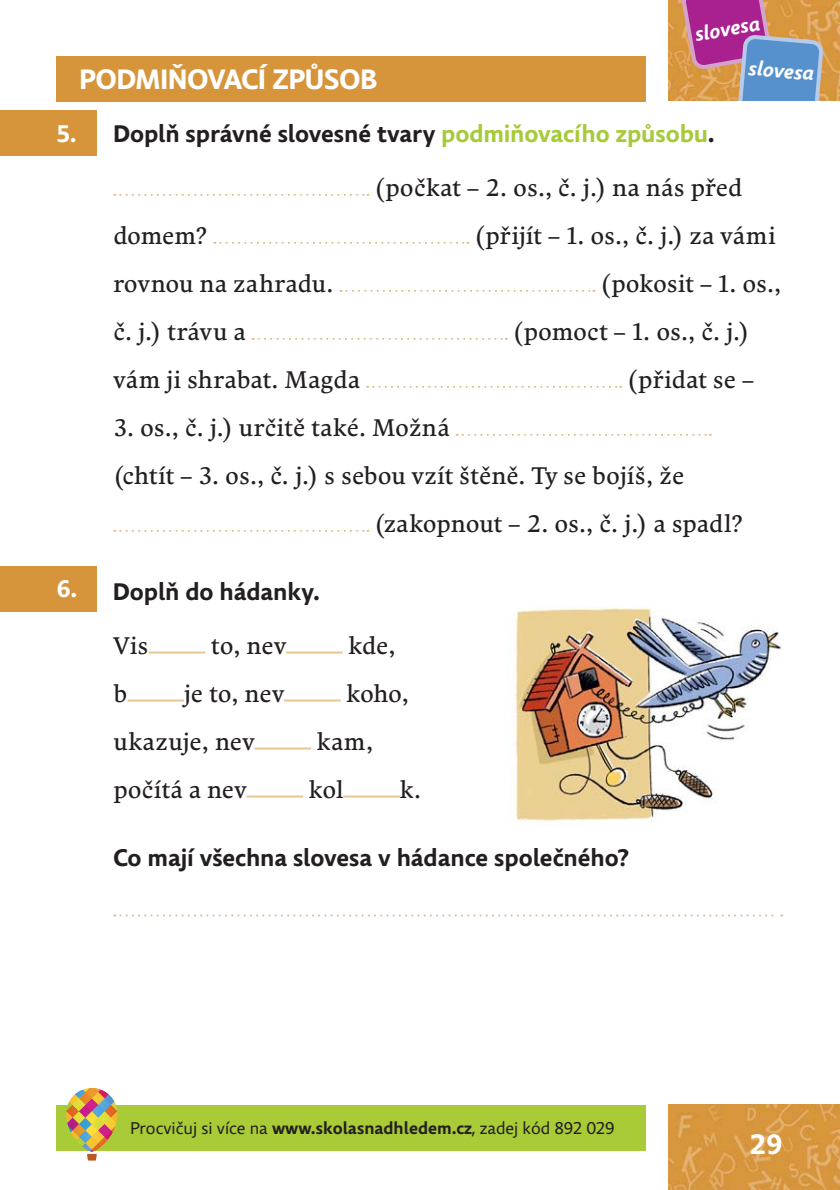
<style>
.page{position:relative;width:840px;height:1190px;background:#fff}
.page>*{position:absolute;margin:0;border:0;box-sizing:border-box;transform-origin:0 0}
.t1{font:700 28px "Comenia Sans";color:#fff}
.t2{font:24px "Comenia Serif Pro";color:#231f20}
.t3{font:700 24px "Comenia Sans";letter-spacing:-.005em;color:#231f20}
.t4{font:700 24px "Comenia Sans";color:#fff}
.t5{font:italic 700 20px "Comenia Sans";color:#fff}
.t6{font:17px "Comenia Sans";color:#231f20}
.s1{color:#a6ca39}
.s2{font-weight:700}
</style>
<div class="page">
<img style="left:669px;top:0;width:171px;height:101px">
<div style="left:57px;top:1105px;width:589px;height:45px;background:#a9cb38"></div>
<svg style="left:66px;top:1088px;width:51px;height:73px"></svg>
<div style="left:57px;top:56px;width:589px;height:46px;background:#d7953b"></div>
<img style="left:669px;top:1105px;width:171px;height:85px">
<svg style="left:683px;top:0;width:143px;height:101px"></svg>
<svg style="left:114px;top:194px;width:254px;height:2px"></svg>
<svg style="left:214px;top:242px;width:254px;height:2px"></svg>
<svg style="left:340px;top:290px;width:255px;height:2px"></svg>
<svg style="left:253px;top:338px;width:254px;height:2px"></svg>
<svg style="left:367px;top:386px;width:254px;height:2px"></svg>
<svg style="left:457px;top:434px;width:254px;height:2px"></svg>
<svg style="left:114px;top:530px;width:254px;height:2px"></svg>
<hr style="left:149px;top:652px;width:56px;height:2px;background:#eac594">
<hr style="left:286px;top:652px;width:57px;height:2px;background:#eac594">
<hr style="left:127px;top:700px;width:57px;height:2px;background:#eac594">
<hr style="left:284px;top:700px;width:57px;height:2px;background:#eac594">
<hr style="left:254px;top:748px;width:57px;height:2px;background:#eac594">
<hr style="left:246px;top:796px;width:57px;height:2px;background:#eac594">
<hr style="left:344px;top:796px;width:56px;height:2px;background:#eac594">
<svg style="left:114px;top:915px;width:668px;height:2px"></svg>
<div style="left:0;top:110px;width:96px;height:45px;background:#d7953b"></div>
<div style="left:0;top:566px;width:96px;height:45px;background:#d7953b"></div>
<img style="left:514px;top:607px;width:267px;height:215px">
<p class="t1" style="left:79px;top:63px;width:299px">PODMIŇOVACÍ ZPŮSOB</p>
<p class="t5" style="left:693px;top:22px;width:67px;rotate:-10deg">slovesa</p>
<p class="t5" style="left:750px;top:55px;width:67px;rotate:5deg">slovesa</p>
<p class="t3" style="left:57px;top:120px;width:660px">1. Doplň správné slovesné tvary <span class="s1">podmiňovacího způsobu</span>.</p>
<p class="t2" style="left:374px;top:178px;width:369px">(počkat – 2. os., č. j.) na nás před</p>
<p class="t2" style="left:113px;top:226px;width:95px">domem?</p>
<p class="t2" style="left:474px;top:226px;width:303px">(přijít – 1. os., č. j.) za vámi</p>
<p class="t2" style="left:113px;top:274px;width:222px">rovnou na zahradu.</p>
<p class="t2" style="left:601px;top:274px;width:182px">(pokosit – 1. os.,</p>
<p class="t2" style="left:113px;top:322px;width:134px">č. j.) trávu a</p>
<p class="t2" style="left:513px;top:322px;width:238px">(pomoct – 1. os., č. j.)</p>
<p class="t2" style="left:113px;top:370px;width:248px">vám ji shrabat. Magda</p>
<p class="t2" style="left:627px;top:370px;width:129px">(přidat se –</p>
<p class="t2" style="left:113px;top:418px;width:338px">3. os., č. j.) určitě také. Možná</p>
<p class="t2" style="left:113px;top:466px;width:572px">(chtít – 3. os., č. j.) s sebou vzít štěně. Ty se bojíš, že</p>
<p class="t2" style="left:374px;top:514px;width:370px">(zakopnout – 2. os., č. j.) a spadl?</p>
<p class="t4" style="left:57px;top:119px;width:21px">5.</p>
<p class="t4" style="left:57px;top:575px;width:22px">6.</p>
<p class="t3" style="left:57px;top:578px;width:265px">1. Doplň do hádanky.</p>
<p class="t2" style="left:113px;top:636px;width:37px">Vis</p>
<p class="t2" style="left:211px;top:636px;width:76px">to, nev</p>
<p class="t2" style="left:348px;top:636px;width:49px">kde,</p>
<p class="t2" style="left:113px;top:684px;width:15px">b</p>
<p class="t2" style="left:184px;top:684px;width:102px">je to, nev</p>
<p class="t2" style="left:346px;top:684px;width:64px">koho,</p>
<p class="t2" style="left:113px;top:732px;width:143px">ukazuje, nev</p>
<p class="t2" style="left:317px;top:732px;width:58px">kam,</p>
<p class="t2" style="left:113px;top:780px;width:135px">počítá a nev</p>
<p class="t2" style="left:309px;top:780px;width:36px">kol</p>
<p class="t2" style="left:400px;top:780px;width:23px">k.</p>
<p class="t3" style="left:113px;top:843px;width:517px">Co mají všechna slovesa v hádance společného?</p>
<p class="t6" style="left:130px;top:1118px;width:486px">Procvičuj si více na <span class="s2">www.skolasnadhledem.cz</span>, zadej kód 892 029</p>
<p class="t1" style="left:750px;top:1128px;width:34px">29</p>
</div>
